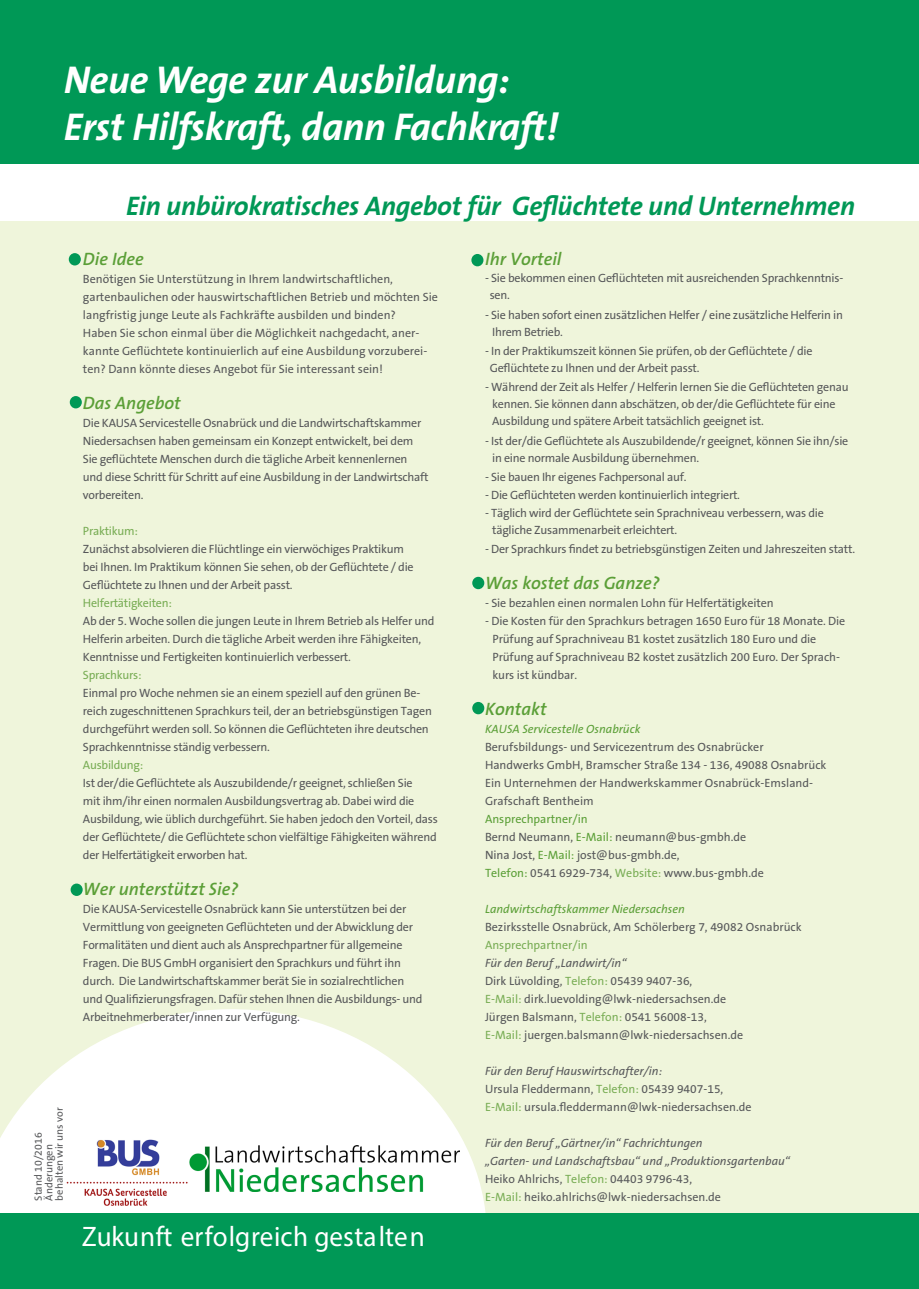
<style>
.page{position:relative;width:919px;height:1289px;background:#fff}
.page>*{position:absolute;margin:0;border:0;box-sizing:border-box;transform-origin:0 0}
.t1{font:italic 700 39px/46.8px "The Sans B7";letter-spacing:-.01em;color:#fff}
.t2{font:28.35px "Myriad Pro";color:#fff;scale:.96 1}
.t3{font:italic 700 27px "The Sans B7";letter-spacing:-.01em;color:#009856}
.Absatzformat_1{font:italic 600 18px "The Sans B6";color:#5b9f37}
.Absatzformat_1-2{font:12px/18px "The Sans B5 Plain";letter-spacing:-.02em;color:#57585a}
.Absatzformat_1-3{font:12px/18px "The Sans B5 Plain";color:#57585a}
.Absatzformat_1-4{font:italic 12px/18px "The Sans B5 Plain";color:#57585a}
.Absatzformat_1-5{font:12px "The Sans B5 Plain";letter-spacing:-.02em;color:#79ad55}
.Absatzformat_1-6{font:italic 12px "The Sans B5 Plain";color:#5b9f37}
.Absatzformat_1-7{font:12px "The Sans B5 Plain";color:#5b9f37}
.Absatzformat_1-8{font:12px "The Sans B5 Plain";color:#79ad55}
.Absatzformat_1-9{font:10.5px "The Sans B5 Plain";color:#57585a}
.s1{font-style:italic;color:#5b9f37}
.s2{color:#5b9f37}
.s3{color:#79ad55}
</style>
<div class="page">
<div style="left:0;top:13px;width:918px;height:1275px;background:#eff5db"></div>
<div style="left:0;top:163px;width:918px;height:58px;background:#fff"></div>
<div style="left:0;top:0;width:918px;height:163px;background:#009856"></div>
<div style="left:69px;top:253px;width:12px;height:12px;background:#009856;border-radius:50%"></div>
<div style="left:70px;top:396px;width:12px;height:12px;background:#009856;border-radius:50%"></div>
<div style="left:71px;top:883px;width:12px;height:13px;background:#009856;border-radius:50%"></div>
<div style="left:471px;top:254px;width:12px;height:12px;background:#009856;border-radius:50%"></div>
<div style="left:472px;top:577px;width:12px;height:12px;background:#009856;border-radius:50%"></div>
<div style="left:472px;top:702px;width:12px;height:12px;background:#009856;border-radius:50%"></div>
<svg style="left:0;top:1009px;width:486px;height:204px;fill:#fff"></svg>
<img style="left:56px;top:1133px;width:139px;height:80px">
<div style="left:0;top:1213px;width:918px;height:75px;background:#009856"></div>
<img style="left:190px;top:1144px;width:269px;height:47px">
<p class="t1" style="left:64px;top:57px;width:496px">Neue Wege zur Ausbildung:<br>Erst Hilfskraft, dann Fachkraft!</p>
<p class="Absatzformat_1-9" style="left:54px;top:1200px;width:95px;rotate:-90deg">behalten wir uns vor</p>
<p class="Absatzformat_1-9" style="left:33px;top:1200px;width:70px;rotate:-90deg">Stand 10/2016</p>
<p class="Absatzformat_1-9" style="left:43px;top:1200px;width:58px;rotate:-90deg">Änderungen</p>
<p class="t3" style="left:126px;top:191px;width:730px">Ein unbürokratisches Angebot für Geflüchtete und Unternehmen</p>
<p class="Absatzformat_1" style="left:83px;top:249px;width:62px">Die Idee</p>
<p class="Absatzformat_1-3" style="left:83px;top:270px;width:356px">Benötigen Sie Unterstützung in Ihrem landwirtschaftlichen, gartenbaulichen oder hauswirtschaftlichen Betrieb und möchten Sie langfristig junge Leute als Fachkräfte ausbilden und binden?</p>
<p class="Absatzformat_1-3" style="left:83px;top:324px;width:346px">Haben Sie schon einmal über die Möglichkeit nachgedacht, aner&shy;kannte Geflüchtete kontinuierlich auf eine Ausbildung vorzuberei&shy;ten? Dann könnte dieses Angebot für Sie interessant sein!</p>
<p class="Absatzformat_1" style="left:83px;top:393px;width:99px">Das Angebot</p>
<p class="Absatzformat_1-2" style="left:83px;top:414px;width:347px">Die KAUSA Servicestelle Osnabrück und die Landwirtschaftskammer Niedersachsen haben gemeinsam ein Konzept entwickelt, bei dem Sie geflüchtete Menschen durch die tägliche Arbeit kennenlernen und diese Schritt für Schritt auf eine Ausbildung in der Landwirtschaft vorbereiten.</p>
<p class="Absatzformat_1-5" style="left:83px;top:524px;width:56px">Praktikum:</p>
<p class="Absatzformat_1-2" style="left:83px;top:540px;width:332px">Zunächst absolvieren die Flüchtlinge ein vierwöchiges Praktikum bei Ihnen. Im Praktikum können Sie sehen, ob der Geflüchtete / die<br>Geflüchtete zu Ihnen und der Arbeit passt.</p>
<p class="Absatzformat_1-5" style="left:83px;top:596px;width:90px">Helfertätigkeiten:</p>
<p class="Absatzformat_1-2" style="left:83px;top:612px;width:353px">Ab der 5. Woche sollen die jungen Leute in Ihrem Betrieb als Helfer und<br>Helferin arbeiten. Durch die tägliche Arbeit werden ihre Fähigkeiten,<br>Kenntnisse und Fertigkeiten kontinuierlich verbessert.</p>
<p class="Absatzformat_1-5" style="left:83px;top:668px;width:60px">Sprachkurs:</p>
<p class="Absatzformat_1-2" style="left:83px;top:684px;width:350px">Einmal pro Woche nehmen sie an einem speziell auf den grünen Be&shy;reich zugeschnittenen Sprachkurs teil, der an betriebsgünstigen Tagen durchgeführt werden soll. So können die Geflüchteten ihre deutschen Sprachkenntnisse ständig verbessern.</p>
<p class="Absatzformat_1-5" style="left:83px;top:758px;width:62px">Ausbildung:</p>
<p class="Absatzformat_1-2" style="left:83px;top:774px;width:356px">Ist der/die Geflüchtete als Auszubildende/r geeignet, schließen Sie<br>mit ihm/ihr einen normalen Ausbildungsvertrag ab. Dabei wird die Ausbildung, wie üblich durchgeführt. Sie haben jedoch den Vorteil, dass der Geflüchtete/ die Geflüchtete schon vielfältige Fähigkeiten während der Helfertätigkeit erworben hat.</p>
<p class="Absatzformat_1" style="left:83px;top:879px;width:157px">Wer unterstützt Sie?</p>
<p class="Absatzformat_1-2" style="left:83px;top:900px;width:341px">Die KAUSA-Servicestelle Osnabrück kann Sie unterstützen bei der Vermittlung von geeigneten Geflüchteten und der Abwicklung der Formalitäten und dient auch als Ansprechpartner für allgemeine Fragen. Die BUS GmbH organisiert den Sprachkurs und führt ihn durch. Die Landwirtschaftskammer berät Sie in sozialrechtlichen und Qualifizierungsfragen. Dafür stehen Ihnen die Ausbildungs- und Arbeitnehmerberater/innen zur Verfügung.</p>
<p class="Absatzformat_1" style="left:485px;top:249px;width:78px">Ihr Vorteil</p>
<p class="Absatzformat_1-2" style="left:489px;top:270px;width:355px;line-height:17.2px;text-indent:-5px">- Sie bekommen einen Geflüchteten mit ausreichenden Sprachkenntnis&shy;sen.</p>
<p class="Absatzformat_1-2" style="left:492px;top:306px;width:352px;line-height:17.2px;text-indent:-7px">- Sie haben sofort einen zusätzlichen Helfer / eine zusätzliche Helferin in<br>Ihrem Betrieb.</p>
<p class="Absatzformat_1-2" style="left:489px;top:342px;width:324px;line-height:17.2px;text-indent:-5px">- In der Praktikumszeit können Sie prüfen, ob der Geflüchtete / die<br>Geflüchtete zu Ihnen und der Arbeit passt.</p>
<p class="Absatzformat_1-2" style="left:492px;top:378px;width:358px;line-height:17.2px;text-indent:-7px">- Während der Zeit als Helfer / Helferin lernen Sie die Geflüchteten genau kennen. Sie können dann abschätzen, ob der/die Geflüchtete für eine<br>Ausbildung und spätere Arbeit tatsächlich geeignet ist.</p>
<p class="Absatzformat_1-2" style="left:492px;top:432px;width:357px;line-height:17.2px;text-indent:-7px">- Ist der/die Geflüchtete als Auszubildende/r geeignet, können Sie ihn/sie in eine normale Ausbildung übernehmen.</p>
<p class="Absatzformat_1-2" style="left:485px;top:468px;width:203px">- Sie bauen Ihr eigenes Fachpersonal auf.</p>
<p class="Absatzformat_1-2" style="left:485px;top:486px;width:256px">- Die Geflüchteten werden kontinuierlich integriert.</p>
<p class="Absatzformat_1-2" style="left:492px;top:504px;width:333px;line-height:17.2px;text-indent:-7px">- Täglich wird der Geflüchtete sein Sprachniveau verbessern, was die tägliche Zusammenarbeit erleichtert.</p>
<p class="Absatzformat_1-2" style="left:485px;top:540px;width:371px">- Der Sprachkurs findet zu betriebsgünstigen Zeiten und Jahreszeiten statt.</p>
<p class="Absatzformat_1" style="left:485px;top:573px;width:176px">Was kostet das Ganze?</p>
<p class="Absatzformat_1-2" style="left:485px;top:594px;width:290px">- Sie bezahlen einen normalen Lohn für Helfertätigkeiten</p>
<p class="Absatzformat_1-2" style="left:492px;top:612px;width:354px;text-indent:-7px">- Die Kosten für den Sprachkurs betragen 1650 Euro für 18 Monate. Die Prüfung auf Sprachniveau B1 kostet zusätzlich 180 Euro und die Prüfung auf Sprachniveau B2 kostet zusätzlich 200 Euro. Der Sprach&shy;kurs ist kündbar.</p>
<p class="Absatzformat_1" style="left:485px;top:699px;width:63px">Kontakt</p>
<p class="Absatzformat_1-3" style="left:485px;top:720px;width:343px"><span class="s1">KAUSA Servicestelle Osnabrück<br></span>Berufsbildungs- und Servicezentrum des Osnabrücker<br>Handwerks GmbH, Bramscher Straße 134 - 136, 49088 Osnabrück</p>
<p class="Absatzformat_1-3" style="left:485px;top:774px;width:329px">Ein Unternehmen der Handwerkskammer Osnabrück-Emsland-<br>Grafschaft Bentheim</p>
<p class="Absatzformat_1-7" style="left:485px;top:812px;width:104px">Ansprechpartner/in</p>
<p class="Absatzformat_1-3" style="left:485px;top:828px;width:263px">Bernd Neumann, <span class="s2">E-Mail:</span> neumann@bus-gmbh.de</p>
<p class="Absatzformat_1-3" style="left:485px;top:846px;width:280px">Nina Jost, <span class="s2">E-Mail:</span> jost@bus-gmbh.de,<br><span class="s2">Telefon:</span> 0541 6929-734, <span class="s3">Website:</span> www.bus-gmbh.de</p>
<p class="Absatzformat_1-6" style="left:485px;top:902px;width:201px">Landwirtschaftskammer Niedersachsen</p>
<p class="Absatzformat_1-3" style="left:485px;top:918px;width:318px">Bezirksstelle Osnabrück, Am Schölerberg 7, 49082 Osnabrück</p>
<p class="Absatzformat_1-8" style="left:485px;top:938px;width:104px">Ansprechpartner/in</p>
<p class="Absatzformat_1-4" style="left:485px;top:954px;width:143px">Für den Beruf „Landwirt/in“</p>
<p class="Absatzformat_1-3" style="left:485px;top:972px;width:243px">Dirk Lüvolding, <span class="s3">Telefon:</span> 05439 9407-36,<br><span class="s3">E-Mail:</span> dirk.luevolding@lwk-niedersachsen.de</p>
<p class="Absatzformat_1-3" style="left:485px;top:1008px;width:260px">Jürgen Balsmann, <span class="s3">Telefon:</span> 0541 56008-13,<br><span class="s3">E-Mail:</span> juergen.balsmann@lwk-niedersachsen.de</p>
<p class="Absatzformat_1-4" style="left:485px;top:1062px;width:178px">Für den Beruf Hauswirtschafter/in:</p>
<p class="Absatzformat_1-3" style="left:485px;top:1080px;width:268px">Ursula Fleddermann, <span class="s3">Telefon:</span> 05439 9407-15,<br><span class="s3">E-Mail:</span> ursula.fleddermann@lwk-niedersachsen.de</p>
<p class="Absatzformat_1-4" style="left:485px;top:1134px;width:306px">Für den Beruf „Gärtner/in“ Fachrichtungen<br>„Garten- und Landschaftsbau“ und „Produktionsgartenbau“</p>
<p class="Absatzformat_1-3" style="left:485px;top:1170px;width:237px">Heiko Ahlrichs, <span class="s3">Telefon:</span> 04403 9796-43,<br><span class="s3">E-Mail:</span> heiko.ahlrichs@lwk-niedersachsen.de</p>
<h2 class="t2" style="left:82px;top:1219px;width:359px">Zukunft erfolgreich gestalten</h2>
</div>
